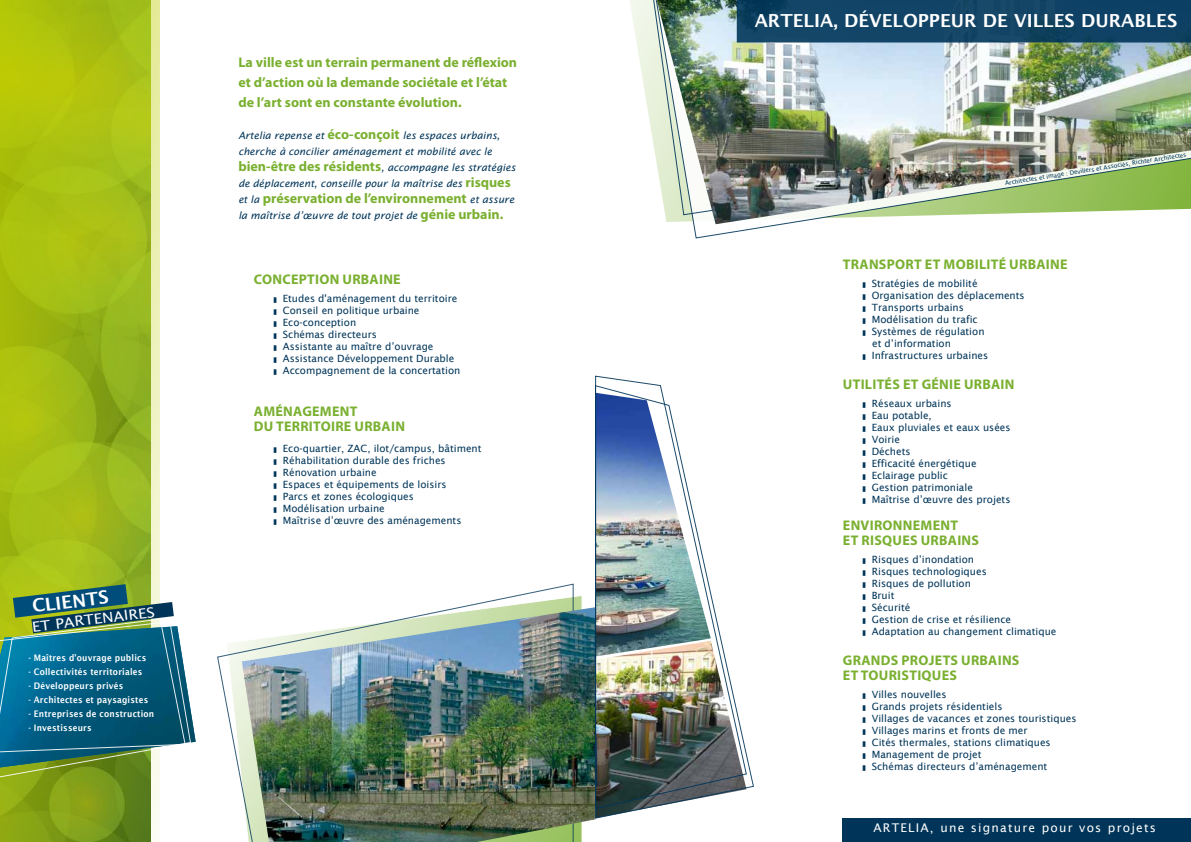
<style>
.page{position:relative;width:1191px;height:842px;background:#fff}
.page>*{position:absolute;margin:0;border:0;box-sizing:border-box;transform-origin:0 0}
.t1{font:600 18px "Lucida Sans";color:#fff}
.t2{font:700 14px/15px "Myriad Pro";letter-spacing:.02em;color:#7ab030}
.t3{font:700 14px/20px "Myriad Pro";color:#7ab030}
.t4{font:14px "Lucida Sans";color:#fff;scale:1.1 1}
.t5{font:12px "Lucida Sans";letter-spacing:.1em;color:#fff}
.t6{font:10px/12px "Lucida Sans";color:#003559}
.t7{font:italic 10px/16px "Lucida Sans";color:#003559}
.t8{font:600 9px "Lucida Sans";letter-spacing:.025em;color:#fff;scale:.9 1}
.t9{font:6px "Lucida Sans";color:#003559}
.s1{font-family:"Myriad Pro";font-weight:700;font-style:normal;font-size:14px;color:#7ab030}
.s2{font-family:"Lucida Sans";font-weight:400;font-style:italic;font-size:10px;color:#003559}
</style>
<div class="page">
<svg style="left:0;top:0;width:159px;height:842px;background:#a4bc1e"></svg>
<svg style="left:630px;top:0;width:18px;height:110px"></svg>
<img style="left:656px;top:0;width:535px;height:224px">
<svg style="left:217px;top:584px;width:356px;height:205px"></svg>
<div style="left:842px;top:818px;width:349px;height:24px;background:#003559"></div>
<img style="left:242px;top:607px;width:353px;height:235px">
<div style="left:737px;top:0;width:454px;height:43px;background:#124467"></div>
<img style="left:595px;top:385px;width:158px;height:433px">
<svg style="left:0;top:584px;width:196px;height:195px;background:#387c7e"></svg>
<h1 class="t1" style="left:31px;top:596px;width:12px;rotate:-7deg">clie</h1>
<h2 class="t4" style="left:31px;top:619px;width:114px;rotate:-7deg">et partena ires</h2>
<p class="t8" style="left:28px;top:652px;width:133px">- Maîtres d’ouvrage publics</p>
<p class="t8" style="left:28px;top:666px;width:128px">- Collectivités territoriales</p>
<p class="t8" style="left:28px;top:680px;width:107px">- Développeurs privés</p>
<p class="t8" style="left:28px;top:694px;width:135px">- Architectes et paysagistes</p>
<p class="t8" style="left:28px;top:708px;width:141px">- Entreprises de construction</p>
<p class="t8" style="left:28px;top:722px;width:72px">- Investisseurs</p>
<h2 class="t3" style="left:238px;top:51px;width:280px">La ville est un terrain permanent de réflexion et d’action où la demande sociétale et l’état de l’art sont en constante évolution.</h2>
<p class="t7" style="left:238px;top:127px;width:279px">Artelia repense et <span class="s1">éco-conçoit</span> les espaces urbains, cherche à concilier aménagement et mobilité avec le <span class="s1">bien-être des résidents</span>, accompagne les stratégies de déplacement, conseille pour la maîtrise des <span class="s1">risques</span></p>
<h2 class="t3" style="left:238px;top:187px;width:277px"><span class="s2">et la</span> préservation de l’environnement <span class="s2">et assure</span></h2>
<p class="t7" style="left:238px;top:207px;width:266px">la maîtrise d’œuvre de tout projet de <span class="s1">génie urbain.</span></p>
<h2 class="t2" style="left:254px;top:271px;width:148px">Conception urbaine</h2>
<p class="t6" style="left:283px;top:292px;width:179px">Etudes d'aménagement du territoire<br>Conseil en politique urbaine<br>Eco-conception<br>schémas directeurs<br>assistante au maître d’ouvrage assistance Développement Durable accompagnement de la concertation</p>
<h2 class="t2" style="left:254px;top:403px;width:153px">Aménagement<br>du territoire urbain</h2>
<p class="t6" style="left:283px;top:442px;width:200px">Eco-quartier, ZAC, ilot/campus, bâtiment réhabilitation durable des friches rénovation urbaine<br>espaces et équipements de loisirs<br>Parcs et zones écologiques<br>modélisation urbaine<br>maîtrise d’œuvre des aménagements</p>
<h1 class="t1" style="left:754px;top:10px;width:127px">ARTELIA, Dével</h1>
<h1 class="t1" style="left:903px;top:10px;width:123px">oppeur de villes</h1>
<h1 class="t1" style="left:1081px;top:10px;width:76px">durables</h1>
<p class="t9" style="left:1004px;top:180px;width:185px;rotate:-9deg">Architectes etimage : Devillers etAssociés, Richter Architectes</p>
<h2 class="t2" style="left:843px;top:256px;width:226px">Transport et mobilité urbaine</h2>
<p class="t6" style="left:871px;top:278px;width:154px">stratégies de mobilité organisation des déplacements transports urbains modélisation du trafic systèmes de régulation<br>et d’information<br>infrastructures urbaines</p>
<h2 class="t2" style="left:843px;top:376px;width:173px">Utilités et génie urbain</h2>
<p class="t6" style="left:871px;top:398px;width:140px">réseaux urbains<br>eau potable,<br>Eaux pluviales et eaux usées voirie<br>déchets<br>efficacité énergétique<br>Eclairage public<br>gestion patrimoniale maîtrise d’œuvre des projets</p>
<h2 class="t2" style="left:843px;top:517px;width:138px">Environnement<br>et risques urbains</h2>
<p class="t6" style="left:871px;top:554px;width:186px">risques d’inondation<br>risques technologiques<br>risques de pollution<br>bruit<br>sécurité<br>gestion de crise et résilience<br>Adaptation au changement climatique</p>
<h2 class="t2" style="left:843px;top:652px;width:178px">Grands projets urbains<br>Et touristiques</h2>
<p class="t6" style="left:871px;top:689px;width:206px">villes nouvelles<br>grands projets résidentiels<br>villages de vacances et zones touristiques villages marins et fronts de mer<br>Cités thermales, stations climatiques management de projet<br>Schémas directeurs d’aménagement</p>
<p class="t5" style="left:873px;top:821px;width:19px">ARTE</p>
<p class="t5" style="left:908px;top:821px;width:249px">LIA, une signature pour vos projets</p>
</div>
